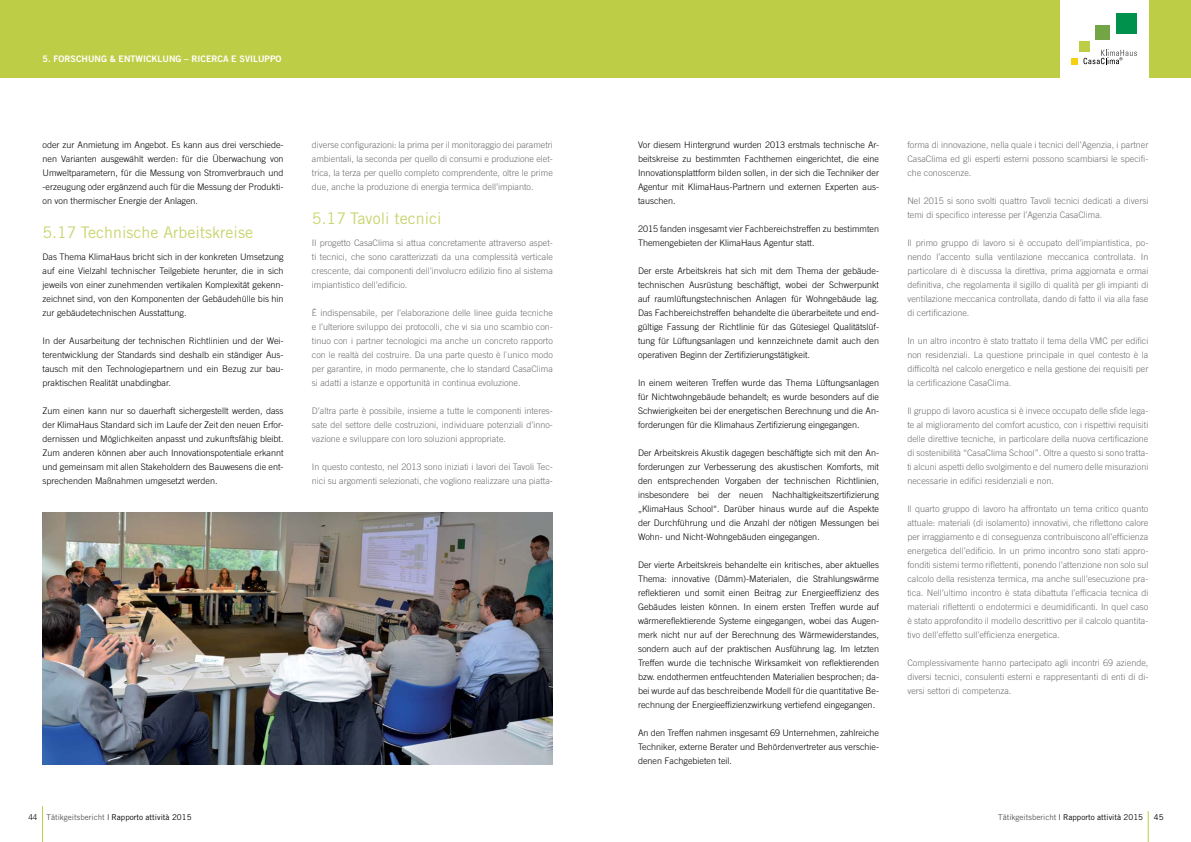
<style>
.page{position:relative;width:1191px;height:842px;background:#fff}
.page>*{position:absolute;margin:0;border:0;box-sizing:border-box;transform-origin:0 0}
.t1{font:16px "Trade Gothic";color:#cad56e}
.t2{font:300 9px/14px "Trade Gothic";color:#000;text-align:justify}
.t3{font:300 9px/14px "Trade Gothic";color:#6d6e71;text-align:justify}
.t4{font:9px "Trade Gothic Bold Two";color:#fff}
.t5{font:8px "Trade Gothic";color:#000}
.s1{font-weight:300}
.s2{color:#58595b}
</style>
<div class="page">
<div style="left:595px;top:0;width:596px;height:78px;background:#becd46"></div>
<div style="left:0;top:0;width:595px;height:78px;background:#becd46"></div>
<div style="left:1059px;top:0;width:89px;height:81px;background:#fff"></div>
<svg style="left:1071px;top:58px;width:6px;height:6px"></svg>
<div style="left:1079px;top:42px;width:10px;height:10px;background:#becd46"></div>
<div style="left:1095px;top:25px;width:14px;height:15px;background:#73a446"></div>
<div style="left:1116px;top:13px;width:21px;height:20px;background:#00924d"></div>
<svg style="left:1083px;top:49px;width:54px;height:15px"></svg>
<hr style="left:1148px;top:811px;width:1px;height:31px;background:#becd46">
<hr style="left:42px;top:806px;width:1px;height:36px;background:#becd46">
<img style="left:43px;top:512px;width:510px;height:252px">
<p class="t4" style="left:43px;top:53px;width:240px">5. FORSCHUNG &amp; ENTWICKLUNG – RICERCA E SVILUPPO</p>
<p class="t2" style="left:43px;top:138px;width:242px">oder zur Anmietung im Angebot. Es kann aus drei verschiede&shy;nen Varianten ausgewählt werden: für die Überwachung von Umweltparametern, für die Messung von Stromverbrauch und -erzeugung oder ergänzend auch für die Messung der Produkti&shy;on von thermischer Energie der Anlagen.</p>
<h1 class="t1" style="left:43px;top:223px;width:212px">5.17 Technische Arbeitskreise</h1>
<p class="t2" style="left:43px;top:250px;width:242px">Das Thema KlimaHaus bricht sich in der konkreten Umsetzung auf eine Vielzahl technischer Teilgebiete herunter, die in sich jeweils von einer zunehmenden vertikalen Komplexität gekenn&shy;zeichnet sind, von den Komponenten der Gebäudehülle bis hin zur gebäudetechnischen Ausstattung.</p>
<p class="t2" style="left:43px;top:334px;width:242px">In der Ausarbeitung der technischen Richtlinien und der Wei&shy;terentwicklung der Standards sind deshalb ein ständiger Aus&shy;tausch mit den Technologiepartnern und ein Bezug zur bau&shy;praktischen Realität unabdingbar.</p>
<p class="t2" style="left:43px;top:404px;width:242px">Zum einen kann nur so dauerhaft sichergestellt werden, dass der KlimaHaus Standard sich im Laufe der Zeit den neuen Erfor&shy;dernissen und Möglichkeiten anpasst und zukunftsfähig bleibt.<br>Zum anderen können aber auch Innovationspotentiale erkannt und gemeinsam mit allen Stakeholdern des Bauwesens die ent&shy;sprechenden Maßnahmen umgesetzt werden.</p>
<p class="t3" style="left:312px;top:138px;width:242px">diverse configurazioni: la prima per il monitoraggio dei parametri ambientali, la seconda per quello di consumi e produzione elet&shy;trica, la terza per quello completo comprendente, oltre le prime due, anche la produzione di energia termica dell’impianto.</p>
<h1 class="t1" style="left:312px;top:209px;width:131px">5.17 Tavoli tecnici</h1>
<p class="t3" style="left:312px;top:236px;width:242px">Il progetto CasaClima si attua concretamente attraverso aspet&shy;ti tecnici, che sono caratterizzati da una complessità verticale crescente, dai componenti dell’involucro edilizio fino al sistema impiantistico dell’edificio.</p>
<p class="t3" style="left:312px;top:306px;width:242px">È indispensabile, per l’elaborazione delle linee guida tecniche e l’ulteriore sviluppo dei protocolli, che vi sia uno scambio con&shy;tinuo con i partner tecnologici ma anche un concreto rapporto con le realtà del costruire. Da una parte questo è l`unico modo per garantire, in modo permanente, che lo standard CasaClima si adatti a istanze e opportunità in continua evoluzione.</p>
<p class="t3" style="left:312px;top:404px;width:242px">D’altra parte è possibile, insieme a tutte le componenti interes&shy;sate del settore delle costruzioni, individuare potenziali d’inno&shy;vazione e sviluppare con loro soluzioni appropriate.</p>
<p class="t3" style="left:312px;top:460px;width:242px">In questo contesto, nel 2013 sono iniziati i lavori dei Tavoli Tec&shy;nici su argomenti selezionati, che vogliono realizzare una piatta-</p>
<p class="t2" style="left:638px;top:138px;width:242px">Vor diesem Hintergrund wurden 2013 erstmals technische Ar&shy;beitskreise zu bestimmten Fachthemen eingerichtet, die eine Innovationsplattform bilden sollen, in der sich die Techniker der Agentur mit KlimaHaus-Partnern und externen Experten aus&shy;tauschen.</p>
<p class="t2" style="left:638px;top:222px;width:242px">2015 fanden insgesamt vier Fachbereichstreffen zu bestimmten<br>Themengebieten der KlimaHaus Agentur statt.</p>
<p class="t2" style="left:638px;top:264px;width:242px">Der erste Arbeitskreis hat sich mit dem Thema der gebäude&shy;technischen Ausrüstung beschäftigt, wobei der Schwerpunkt auf raumlüftungstechnischen Anlagen für Wohngebäude lag.<br>Das Fachbereichstreffen behandelte die überarbeitete und end&shy;gültige Fassung der Richtlinie für das Gütesiegel Qualitätslüf&shy;tung für Lüftungsanlagen und kennzeichnete damit auch den operativen Beginn der Zertifizierungstätigkeit.</p>
<p class="t2" style="left:638px;top:376px;width:242px">In einem weiteren Treffen wurde das Thema Lüftungsanlagen für Nichtwohngebäude behandelt; es wurde besonders auf die Schwierigkeiten bei der energetischen Berechnung und die An&shy;forderungen für die Klimahaus Zertifizierung eingegangen.</p>
<p class="t2" style="left:638px;top:446px;width:242px">Der Arbeitskreis Akustik dagegen beschäftigte sich mit den An&shy;forderungen zur Verbesserung des akustischen Komforts, mit den entsprechenden Vorgaben der technischen Richtlinien, insbesondere bei der neuen Nachhaltigkeitszertifizierung „KlimaHaus School“. Darüber hinaus wurde auf die Aspekte der Durchführung und die Anzahl der nötigen Messungen bei Wohn- und Nicht-Wohngebäuden eingegangen.</p>
<p class="t2" style="left:638px;top:558px;width:242px">Der vierte Arbeitskreis behandelte ein kritisches, aber aktuelles Thema: innovative (Dämm)-Materialen, die Strahlungswärme reflektieren und somit einen Beitrag zur Energieeffizienz des Gebäudes leisten können. In einem ersten Treffen wurde auf wärmereflektierende Systeme eingegangen, wobei das Augen&shy;merk nicht nur auf der Berechnung des Wärmewiderstandes, sondern auch auf der praktischen Ausführung lag. Im letzten Treffen wurde die technische Wirksamkeit von reflektierenden bzw. endothermen entfeuchtenden Materialien besprochen; da&shy;bei wurde auf das beschreibende Modell für die quantitative Be&shy;rechnung der Energieeffizienzwirkung vertiefend eingegangen.</p>
<p class="t2" style="left:638px;top:726px;width:242px">An den Treffen nahmen insgesamt 69 Unternehmen, zahlreiche Techniker, externe Berater und Behördenvertreter aus verschie&shy;denen Fachgebieten teil.</p>
<p class="t3" style="left:907px;top:138px;width:242px">forma di innovazione, nella quale i tecnici dell’Agenzia, i partner CasaClima ed gli esperti esterni possono scambiarsi le specifi&shy;che conoscenze.</p>
<p class="t3" style="left:907px;top:194px;width:242px">Nel 2015 si sono svolti quattro Tavoli tecnici dedicati a diversi temi di specifico interesse per l’Agenzia CasaClima.</p>
<p class="t3" style="left:907px;top:236px;width:242px">Il primo gruppo di lavoro si è occupato dell’impiantistica, po&shy;nendo l’accento sulla ventilazione meccanica controllata. In particolare di è discussa la direttiva, prima aggiornata e ormai definitiva, che regolamenta il sigillo di qualità per gli impianti di ventilazione meccanica controllata, dando di fatto il via alla fase di certificazione.</p>
<p class="t3" style="left:907px;top:334px;width:242px">In un altro incontro è stato trattato il tema della VMC per edifici non residenziali. La questione principale in quel contesto è la difficoltà nel calcolo energetico e nella gestione dei requisiti per la certificazione CasaClima.</p>
<p class="t3" style="left:907px;top:404px;width:242px">Il gruppo di lavoro acustica si è invece occupato delle sfide lega&shy;te al miglioramento del comfort acustico, con i rispettivi requisiti delle direttive tecniche, in particolare della nuova certificazione di sostenibilità “CasaClima School”. Oltre a questo si sono tratta&shy;ti alcuni aspetti dello svolgimento e del numero delle misurazioni necessarie in edifici residenziali e non.</p>
<p class="t3" style="left:907px;top:502px;width:242px">Il quarto gruppo di lavoro ha affrontato un tema critico quanto attuale: materiali (di isolamento) innovativi, che riflettono calore per irraggiamento e di conseguenza contribuiscono all’efficienza energetica dell’edificio. In un primo incontro sono stati appro&shy;fonditi sistemi termo riflettenti, ponendo l’attenzione non solo sul calcolo della resistenza termica, ma anche sull’esecuzione pra&shy;tica. Nell’ultimo incontro è stata dibattuta l’efficacia tecnica di materiali riflettenti o endotermici e deumidificanti. In quel caso è stato approfondito il modello descrittivo per il calcolo quantita&shy;tivo dell’effetto sull’efficienza energetica.</p>
<p class="t3" style="left:907px;top:656px;width:242px">Complessivamente hanno partecipato agli incontri 69 aziende, diversi tecnici, consulenti esterni e rappresentanti di enti di di&shy;versi settori di competenza.</p>
<p class="t5" style="left:29px;top:812px;width:164px"><span class="s1">44</span> <span class="s2">Tätikgeitsbericht</span> | Rapporto attività 2015</p>
<p class="t5" style="left:998px;top:812px;width:146px"><span class="s2">Tätikgeitsbericht</span> | Rapporto attività 2015</p>
<p class="t5" style="left:1154px;top:812px;width:11px">45</p>
</div>
